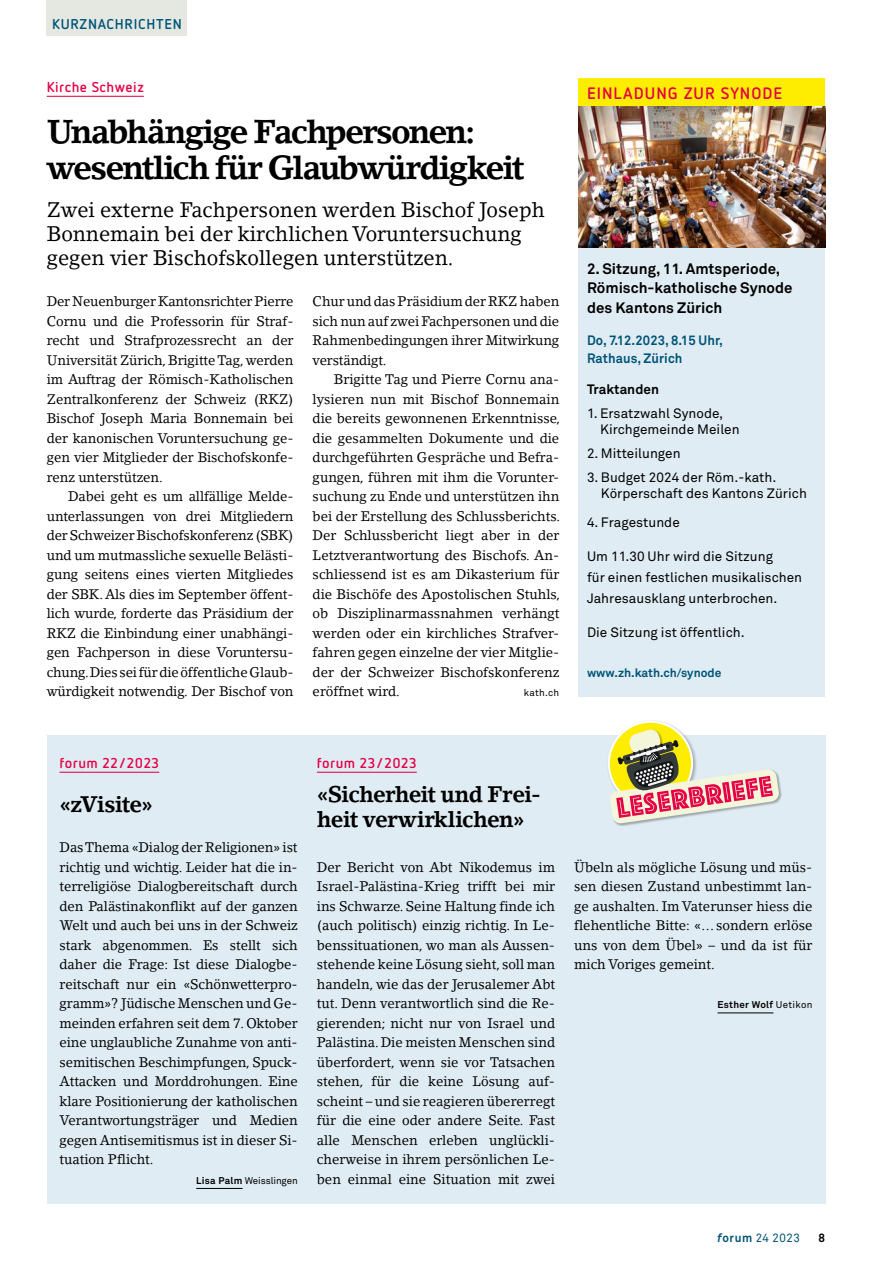
<style>
.page{position:relative;width:872px;height:1263px;background:#fff}
.page>*{position:absolute;margin:0;border:0;box-sizing:border-box;transform-origin:0 0}
.t1{font:700 33px/36px "Lino Letter";letter-spacing:-.055em;color:#000}
.t2{font:700 22.5px/25.5px "Lino Letter";letter-spacing:-.03em;color:#000;scale:.96 1}
.t3{font:21px/24px "Lino Letter";color:#000;scale:.96 1}
.t4{font:700 16.5px "Netto OT";letter-spacing:.06em;color:#e50045}
.t5{font:700 15px/19.5px "Akkurat Pro";color:#000}
.t6{font:700 14.25px "Netto OT";letter-spacing:.035em;color:#e50045}
.t7{font:700 14.25px "Netto OT";letter-spacing:.05em;color:#005478}
.t8{font:13.8px/19.5px "Lino Letter";letter-spacing:-.01em;color:#000;text-align:justify;scale:.96 1}
.t9{font:13.5px/15.8px "Akkurat Pro";letter-spacing:.005em;color:#000}
.t10{font:700 13.5px/18px "Akkurat Pro";letter-spacing:.01em;color:#005478;scale:.95 1}
.t11{font:700 13.5px "Akkurat Pro";letter-spacing:.005em;color:#000}
.t12{font:700 12px "Akkurat Pro";color:#005478}
.t13{font:12px "Akkurat Pro";letter-spacing:.04em;color:#005478;scale:.96 1}
.t14{font:700 12px "Akkurat Pro";color:#000;scale:.96 1}
.t15{font:9.75px "Akkurat Pro";letter-spacing:-.01em;color:#000}
.t16{font:700 9.75px "Akkurat Pro";letter-spacing:.03em;color:#000}
.s1{font-weight:700}
.s2{font-weight:400}
.s3{font-weight:700;font-style:italic}
</style>
<div class="page">
<div style="left:47px;top:0;width:140px;height:36px;background:#e4e8e1"></div>
<hr style="left:47px;top:96px;width:97px;height:1px;background:#e50045">
<div style="left:578px;top:79px;width:247px;height:617px;background:#e0ecf3"></div>
<div style="left:578px;top:79px;width:247px;height:27px;background:#ffed00"></div>
<img style="left:578px;top:107px;width:247px;height:141px">
<div style="left:47px;top:735px;width:778px;height:468px;background:#e0ecf3"></div>
<hr style="left:60px;top:772px;width:99px;height:1px;background:#e50045">
<hr style="left:196px;top:1188px;width:47px;height:1px;background:#000">
<hr style="left:317px;top:772px;width:100px;height:1px;background:#e50045">
<hr style="left:717px;top:1012px;width:56px;height:1px;background:#000">
<div style="left:609px;top:769px;width:173px;height:57px;background:#000;opacity:.3"></div>
<svg style="left:608px;top:720px;width:171px;height:104px"></svg>
<p class="t7" style="left:52px;top:16px;width:131px">KURZNACHRICHTEN</p>
<p class="t6" style="left:47px;top:78px;width:99px">Kirche Schweiz</p>
<h1 class="t1" style="left:47px;top:113px;width:479px">Unabhängige Fachpersonen: wesentlich für Glaubwürdigkeit</h1>
<h3 class="t3" style="left:47px;top:198px;width:520px">Zwei externe Fachpersonen werden Bischof Joseph<br>Bonnemain bei der kirchlichen Voruntersuchung gegen vier Bischofskollegen unterstützen.</h3>
<p class="t8" style="left:47px;top:292px;width:258px">Der Neuenburger Kantonsrichter Pierre Cornu und die Professorin für Straf&shy;recht und Strafprozessrecht an der Universität Zürich, Brigitte Tag, werden im Auftrag der Römisch-Katholischen Zentralkonferenz der Schweiz (RKZ)<br>Bischof Joseph Maria Bonnemain bei der kanonischen Voruntersuchung ge&shy;gen vier Mitglieder der Bischofskonfe&shy;renz unterstützen.</p>
<p class="t8" style="left:47px;top:487px;width:259px;text-align:left;text-indent:21px">Dabei geht es um allfällige Melde&shy;unterlassungen von drei Mitgliedern der Schweizer Bischofskonferenz (SBK) und um mutmassliche sexuelle Belästi&shy;gung seitens eines vierten Mitgliedes der SBK. Als dies im September öffent&shy;lich wurde, forderte das Präsidium der RKZ die Einbindung einer unabhängi&shy;gen Fachperson in diese Voruntersu&shy;chung. Dies sei für die öffentliche Glaub&shy;würdigkeit notwendig. Der Bischof von</p>
<p class="t8" style="left:313px;top:292px;width:258px">Chur und das Präsidium der RKZ haben sich nun auf zwei Fachpersonen und die Rahmenbedingungen ihrer Mitwirkung verständigt.</p>
<p class="t8" style="left:313px;top:370px;width:259px;text-indent:21px">Brigitte Tag und Pierre Cornu ana&shy;lysieren nun mit Bischof Bonnemain die bereits gewonnenen Erkenntnisse, die gesammelten Dokumente und die durchgeführten Gespräche und Befra&shy;gungen, führen mit ihm die Vorunter&shy;suchung zu Ende und unterstützen ihn bei der Erstellung des Schlussberichts.<br>Der Schlussbericht liegt aber in der Letztverantwortung des Bischofs. An&shy;schliessend ist es am Dikasterium für die Bischöfe des Apostolischen Stuhls, ob Disziplinarmassnahmen verhängt werden oder ein kirchliches Strafver&shy;fahren gegen einzelne der vier Mitglie&shy;der der Schweizer Bischofskonferenz eröffnet wird.</p>
<p class="t15" style="left:524px;top:687px;width:37px">kath.ch</p>
<p class="t4" style="left:587px;top:83px;width:197px">EINLADUNG ZUR SYNODE</p>
<p class="t5" style="left:587px;top:259px;width:207px">2. Sitzung, 11. Amtsperiode,<br>Römisch-katholische Synode des Kantons Zürich</p>
<p class="t10" style="left:587px;top:331px;width:144px">Do, 7.12.2023, 8.15 Uhr,<br>Rathaus, Zürich</p>
<p class="t11" style="left:587px;top:380px;width:74px">Traktanden</p>
<p class="t9" style="left:600px;top:406px;width:141px;text-indent:-13px">1. Ersatzwahl Synode,<br>Kirchgemeinde Meilen</p>
<p class="t9" style="left:587px;top:446px;width:95px">2. Mitteilungen</p>
<p class="t9" style="left:601px;top:470px;width:207px;text-indent:-14px">3. Budget 2024 der Röm.-kath.<br>Körperschaft des Kantons Zürich</p>
<p class="t9" style="left:587px;top:515px;width:94px">4. Fragestunde</p>
<p class="t9" style="left:587px;top:546px;width:217px;line-height:21px">Um 11.30 Uhr wird die Sitzung<br>für einen festlichen musikalischen<br>Jahresausklang unterbrochen.</p>
<p class="t9" style="left:587px;top:625px;width:159px">Die Sitzung ist öffentlich.</p>
<p class="t12" style="left:587px;top:665px;width:136px">www.zh.kath.ch/synode</p>
<p class="t6" style="left:60px;top:754px;width:101px">forum 22/2023</p>
<h2 class="t2" style="left:60px;top:791px;width:99px">«zVisite»</h2>
<p class="t8" style="left:60px;top:838px;width:250px">Das Thema «Dialog der Religionen» ist richtig und wichtig. Leider hat die in&shy;terreligiöse Dialogbereitschaft durch den Palästinakonflikt auf der ganzen Welt und auch bei uns in der Schweiz stark abgenommen. Es stellt sich daher die Frage: Ist diese Dialogbe&shy;reitschaft nur ein «Schönwetterpro&shy;gramm»? Jüdische Menschen und Ge&shy;meinden erfahren seit dem 7. Oktober eine unglaubliche Zunahme von anti&shy;semitischen Beschimpfungen, Spuck-Attacken und Morddrohungen. Eine klare Positionierung der katholischen Verantwortungsträger und Medien gegen Antisemitismus ist in dieser Si&shy;tuation Pflicht.</p>
<p class="t15" style="left:196px;top:1175px;width:103px"><span class="s1">Lisa Palm</span> Weisslingen</p>
<p class="t6" style="left:317px;top:754px;width:101px">forum 23/2023</p>
<h2 class="t2" style="left:317px;top:781px;width:235px">«Sicherheit und Frei&shy;heit verwirklichen»</h2>
<p class="t8" style="left:317px;top:857px;width:250px">Der Bericht von Abt Nikodemus im Israel-Palästina-Krieg trifft bei mir ins Schwarze. Seine Haltung finde ich (auch politisch) einzig richtig. In Le&shy;benssituationen, wo man als Aussen&shy;stehende keine Lösung sieht, soll man handeln, wie das der Jerusalemer Abt tut. Denn verantwortlich sind die Re&shy;gierenden; nicht nur von Israel und Palästina. Die meisten Menschen sind überfordert, wenn sie vor Tatsachen stehen, für die keine Lösung auf&shy;scheint – und sie reagieren übererregt für die eine oder andere Seite. Fast alle Menschen erleben unglückli&shy;cherweise in ihrem persönlichen Le&shy;ben einmal eine Situation mit zwei</p>
<p class="t8" style="left:574px;top:857px;width:250px">Übeln als mögliche Lösung und müs&shy;sen diesen Zustand unbestimmt lan&shy;ge aushalten. Im Vaterunser hiess die flehentliche Bitte: «…sondern erlöse uns von dem Übel» – und da ist für mich Voriges gemeint.</p>
<p class="t16" style="left:717px;top:999px;width:96px">Esther Wolf <span class="s2">Uetikon</span></p>
<p class="t13" style="left:717px;top:1231px;width:87px"><span class="s3">f</span><span class="s1">orum</span> 24 2023</p>
<p class="t14" style="left:818px;top:1231px;width:8px">8</p>
</div>
